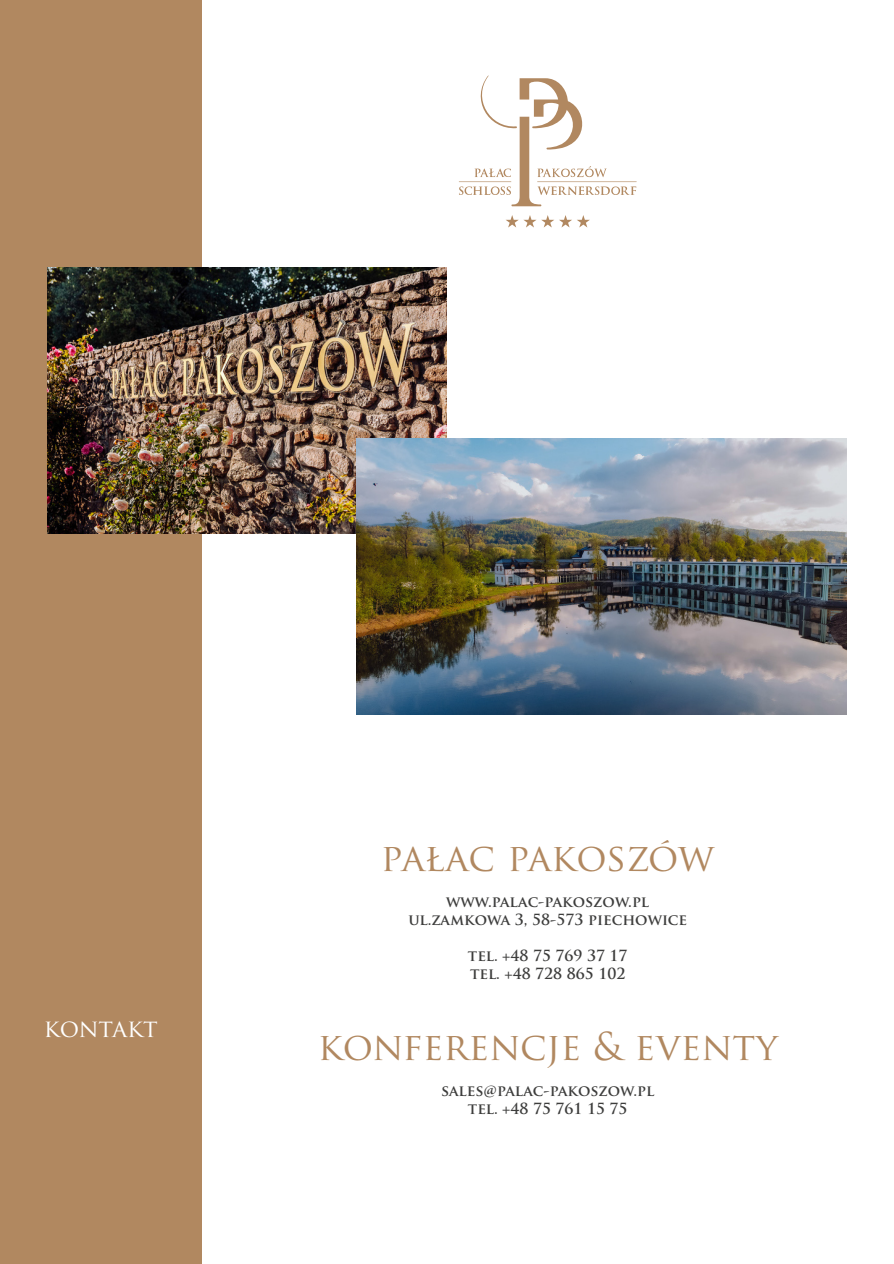
<style>
.page{position:relative;width:894px;height:1264px;background:#fff}
.page>*{position:absolute;margin:0;border:0;box-sizing:border-box;transform-origin:0 0}
.t1{font:37.5px "Trajan Pro";color:#b18860}
.t2{font:24px "Trajan Pro";color:#fff}
.t3{font:700 15px/18px "Trajan Pro";color:#3d3d3c;text-align:center}
</style>
<div class="page">
<div style="left:0;top:0;width:202px;height:1263px;background:#b18860"></div>
<svg style="left:459px;top:75px;width:177px;height:131px"></svg>
<svg style="left:506px;top:215px;width:83px;height:12px"></svg>
<img style="left:48px;top:268px;width:398px;height:265px">
<img style="left:356px;top:438px;width:490px;height:276px">
<h2 class="t2" style="left:44px;top:1013px;width:116px">KONTAKT</h2>
<h1 class="t1" style="left:381px;top:833px;width:335px">PAŁAC PAKOSZÓW</h1>
<p class="t3" style="left:408px;top:892px;width:280px">WWW.PALAC-PAKOSZOW.PL<br>UL.ZAMKOWA 3, 58-573 PIECHOWICE</p>
<p class="t3" style="left:468px;top:946px;width:161px;text-align:left">TEL. +48 75 769 37 17<br>TEL. +48 728 865 102</p>
<h1 class="t1" style="left:317px;top:1022px;width:461px">KONFERENCJE &amp; EVENTY</h1>
<p class="t3" style="left:441px;top:1081px;width:215px">SALES@PALAC-PAKOSZOW.PL<br>TEL. +48 75 761 15 75</p>
</div>
